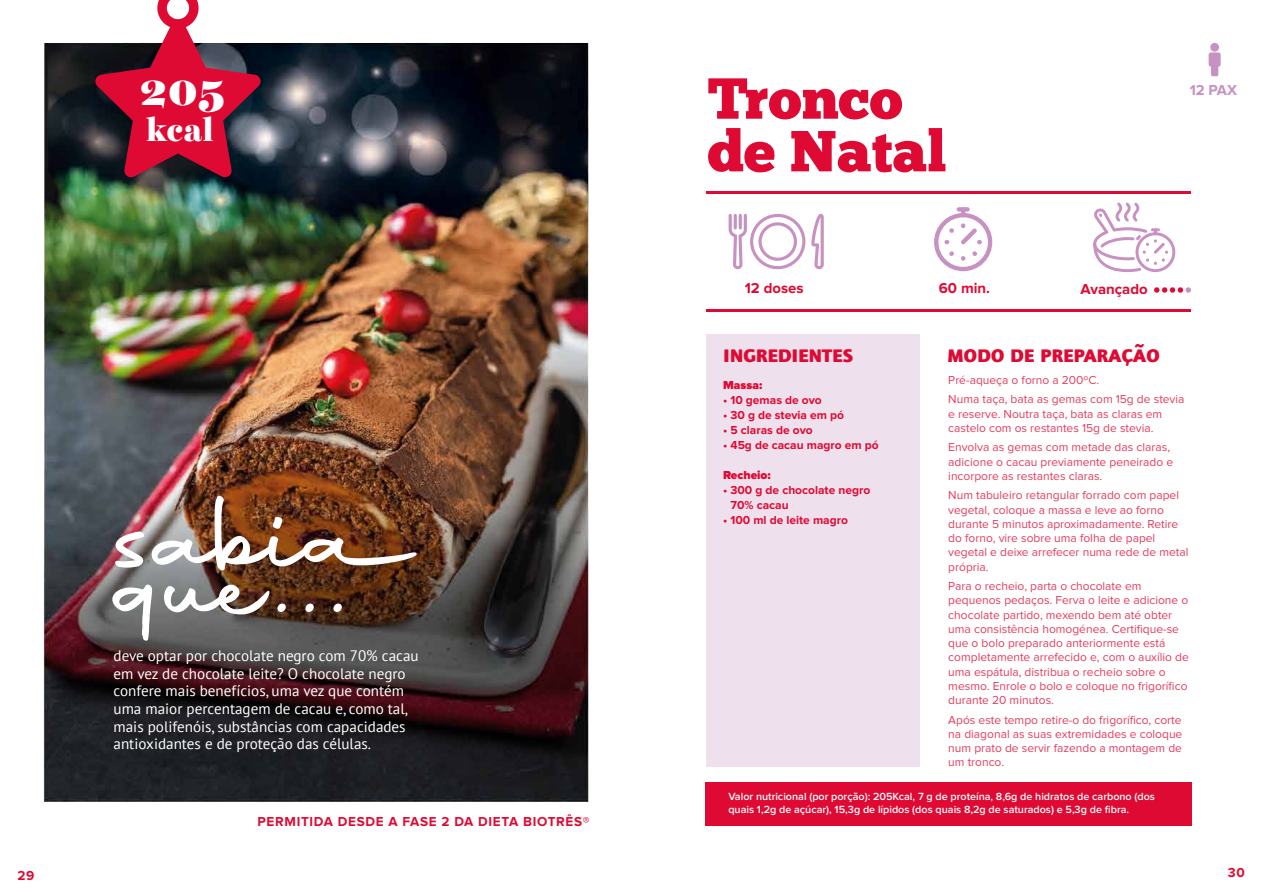
<style>
.page{position:relative;width:1263px;height:893px;background:#fff}
.page>*{position:absolute;margin:0;border:0;box-sizing:border-box;transform-origin:0 0}
.t1{font:57.75px/52.7px "Chunk Five";color:#df0a33}
.t2{font:900 45px "Harriet Display";color:#fff}
.t3{font:900 31.65px "Harriet Display";color:#fff}
.t4{font:700 23.85px "Foundry Journal SC";color:#df0a33}
.t5{font:15.15px/17.7px "PT Sans";color:#fff}
.t6{font:700 14.85px "Proxima Nova";color:#df0a33}
.t7{font:700 14.85px "Proxima Nova";color:#c792c1}
.t8{font:700 13.5px "Proxima Nova";letter-spacing:.05em;color:#df0a33}
.t9{font:12px/14.2px "Proxima Nova";color:#df0a33}
.t10{font:700 12px/15px "Proxima Nova";color:#df0a33}
.t11{font:900 12px "Proxima Nova";color:#df0a33}
.t12{font:600 10.8px/12.6px "Proxima Nova";color:#fff}
</style>
<div class="page">
<img style="left:43px;top:43px;width:1176px;height:759px">
<svg style="left:95px;top:0;width:166px;height:178px"></svg>
<svg style="left:115px;top:530px;width:29px;height:38px"></svg>
<img style="left:151px;top:496px;width:266px;height:75px">
<svg style="left:163px;top:584px;width:125px;height:32px"></svg>
<svg style="left:304px;top:603px;width:12px;height:11px"></svg>
<svg style="left:332px;top:603px;width:12px;height:11px"></svg>
<svg style="left:113px;top:582px;width:39px;height:61px"></svg>
<hr style="left:706px;top:309px;width:485px;height:3px;background:#df0a33">
<hr style="left:706px;top:191px;width:485px;height:3px;background:#df0a33">
<svg style="left:1092px;top:202px;width:83px;height:70px"></svg>
<svg style="left:811px;top:214px;width:13px;height:55px"></svg>
<svg style="left:729px;top:214px;width:76px;height:55px"></svg>
<svg style="left:934px;top:213px;width:58px;height:58px"></svg>
<hr style="left:961px;top:207px;width:4px;height:10px;background:#c792c1;border-radius:2px">
<div style="left:957px;top:207px;width:13px;height:5px;background:#c792c1;border-radius:2px"></div>
<div style="left:706px;top:334px;width:214px;height:432px;background:#efe0ed"></div>
<div style="left:705px;top:782px;width:487px;height:44px;background:#df0a33"></div>
<svg style="left:1154px;top:287px;width:37px;height:6px"></svg>
<svg style="left:1208px;top:52px;width:13px;height:24px"></svg>
<div style="left:1210px;top:43px;width:9px;height:9px;background:#c792c1;border-radius:50%"></div>
<h2 class="t2" style="left:140px;top:58px;width:87px">205</h2>
<h3 class="t3" style="left:146px;top:107px;width:69px">kcal</h3>
<p class="t5" style="left:114px;top:646px;width:307px">deve optar por chocolate negro com 70% cacau em vez de chocolate leite? O chocolate negro confere mais benefícios, uma vez que contém uma maior percentagem de cacau e, como tal, mais polifenóis, substâncias com capacidades antioxidantes e de proteção das células.</p>
<p class="t8" style="left:258px;top:816px;width:333px">PERMITIDA DESDE A FASE 2 DA DIETA BIOTRÊS®</p>
<h1 class="t1" style="left:707px;top:75px;width:240px">Tronco de Natal</h1>
<p class="t6" style="left:745px;top:281px;width:60px">12 doses</p>
<p class="t6" style="left:939px;top:281px;width:53px">60 min.</p>
<p class="t7" style="left:1190px;top:83px;width:49px">12 PAX</p>
<p class="t6" style="left:1080px;top:282px;width:69px">Avançado</p>
<h3 class="t4" style="left:723px;top:340px;width:132px">ingredientes</h3>
<h3 class="t4" style="left:947px;top:340px;width:214px">modo de preparação</h3>
<p class="t11" style="left:723px;top:379px;width:41px">Massa:</p>
<p class="t10" style="left:723px;top:393px;width:100px">• 10 gemas de ovo</p>
<p class="t10" style="left:723px;top:408px;width:122px">• 30 g de stevia em pó</p>
<p class="t10" style="left:723px;top:423px;width:91px">• 5 claras de ovo</p>
<p class="t10" style="left:723px;top:438px;width:157px">• 45g de cacau magro em pó</p>
<p class="t11" style="left:723px;top:469px;width:49px">Recheio:</p>
<p class="t10" style="left:731px;top:483px;width:141px;text-indent:-8px">• 300 g de chocolate negro<br>70% cacau</p>
<p class="t10" style="left:723px;top:513px;width:126px">• 100 ml de leite magro</p>
<p class="t9" style="left:948px;top:371px;width:238px;line-height:19.5px">Pré-aqueça o forno a 200ºC.<br>Numa taça, bata as gemas com 15g de stevia</p>
<p class="t9" style="left:948px;top:407px;width:215px">e reserve. Noutra taça, bata as claras em castelo com os restantes 15g de stevia.</p>
<p class="t9" style="left:948px;top:441px;width:226px">Envolva as gemas com metade das claras, adicione o cacau previamente peneirado e incorpore as restantes claras.</p>
<p class="t9" style="left:948px;top:489px;width:242px">Num tabuleiro retangular forrado com papel vegetal, coloque a massa e leve ao forno durante 5 minutos aproximadamente. Retire do forno, vire sobre uma folha de papel vegetal e deixe arrefecer numa rede de metal própria.</p>
<p class="t9" style="left:948px;top:579px;width:242px">Para o recheio, parta o chocolate em pequenos pedaços. Ferva o leite e adicione o chocolate partido, mexendo bem até obter uma consistência homogénea. Certifique-se que o bolo preparado anteriormente está completamente arrefecido e, com o auxílio de uma espátula, distribua o recheio sobre o mesmo. Enrole o bolo e coloque no frigorífico durante 20 minutos.</p>
<p class="t9" style="left:948px;top:713px;width:236px;text-align:justify">Após este tempo retire-o do frigorífico, corte na diagonal as suas extremidades e coloque num prato de servir fazendo a montagem de um tronco.</p>
<p class="t12" style="left:728px;top:791px;width:428px">Valor nutricional (por porção): 205Kcal, 7 g de proteína, 8,6g de hidratos de carbono (dos quais 1,2g de açúcar), 15,3g de lípidos (dos quais 8,2g de saturados) e 5,3g de fibra.</p>
<p class="t8" style="left:17px;top:869px;width:18px">29</p>
<p class="t8" style="left:1228px;top:866px;width:18px">30</p>
</div>
